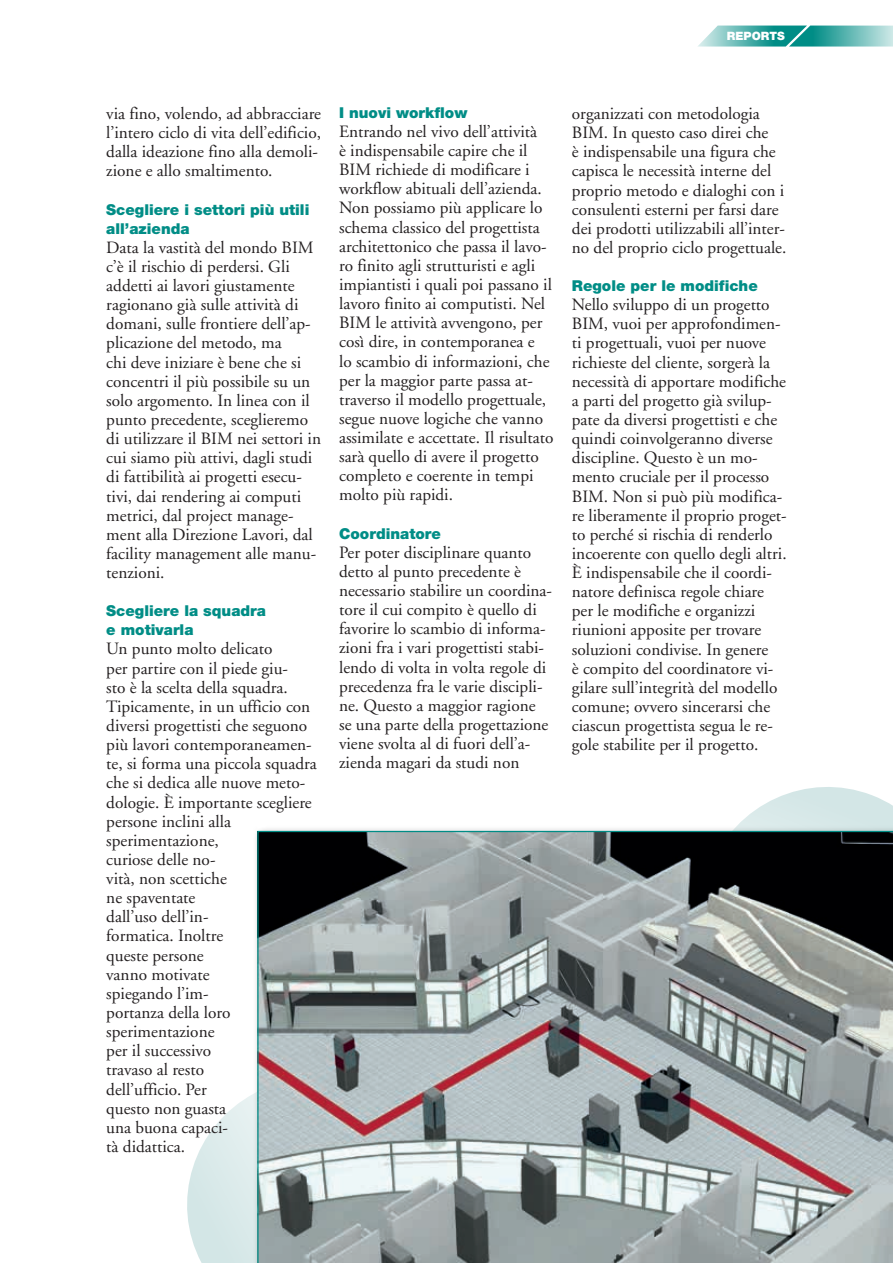
<style>
.page{position:relative;width:893px;height:1263px;background:#fff}
.page>*{position:absolute;margin:0;border:0;box-sizing:border-box;transform-origin:0 0}
.t1{font:17.25px/19.2px "Adobe Garamond";color:#231f20}
.t2{font:900 15px/19.2px "Helvetica Neue";color:#008d86}
.t3{font:900 11.55px "Helvetica Neue";color:#fff}
</style>
<div class="page">
<svg style="left:698px;top:26px;width:195px;height:21px;background:#60b7b3"></svg>
<svg style="left:737px;top:787px;width:156px;height:39px;fill:#d6e8e8"></svg>
<svg style="left:187px;top:1095px;width:65px;height:168px;fill:#dcebeb"></svg>
<svg style="left:257px;top:831px;width:636px;height:432px;background:#8d9394"></svg>
<p class="t3" style="left:727px;top:29px;width:59px">REPORTS</p>
<p class="t1" style="left:106px;top:104px;width:216px">via fino, volendo, ad abbracciare l’intero ciclo di vita dell’edificio, dalla ideazione fino alla demoli&shy;zione e allo smaltimento.</p>
<p class="t2" style="left:106px;top:200px;width:205px">Scegliere i settori più utili all’azienda</p>
<p class="t1" style="left:106px;top:238px;width:216px">Data la vastità del mondo BIM c’è il rischio di perdersi. Gli addetti ai lavori giustamente ragionano già sulle attività di domani, sulle frontiere dell’ap&shy;plicazione del metodo, ma<br>chi deve iniziare è bene che si concentri il più possibile su un solo argomento. In linea con il punto precedente, sceglieremo di utilizzare il BIM nei settori in cui siamo più attivi, dagli studi di fattibilità ai progetti esecu&shy;tivi, dai rendering ai computi metrici, dal project manage&shy;ment alla Direzione Lavori, dal facility management alle manu&shy;tenzioni.</p>
<p class="t2" style="left:106px;top:601px;width:161px">Scegliere la squadra e motivarla</p>
<p class="t1" style="left:106px;top:640px;width:212px">Un punto molto delicato<br>per partire con il piede giu-<br>sto è la scelta della squadra.<br>Tipicamente, in un ufficio con diversi progettisti che seguono più lavori contemporaneamen&shy;te, si forma una piccola squadra che si dedica alle nuove meto&shy;dologie. È importante scegliere persone inclini alla sperimentazione,<br>curiose delle no-<br>vità, non scettiche<br>ne spaventate<br>dall’uso dell’in-<br>formatica. Inoltre<br>queste persone<br>vanno motivate<br>spiegando l’im-<br>portanza della loro sperimentazione<br>per il successivo<br>travaso al resto<br>dell’ufficio. Per<br>questo non guasta<br>una buona capaci-<br>tà didattica.</p>
<p class="t2" style="left:339px;top:103px;width:130px">I nuovi workflow</p>
<p class="t1" style="left:339px;top:122px;width:216px">Entrando nel vivo dell’attività<br>è indispensabile capire che il<br>BIM richiede di modificare i workflow abituali dell’azienda.<br>Non possiamo più applicare lo schema classico del progettista architettonico che passa il lavo&shy;ro finito agli strutturisti e agli impiantisti i quali poi passano il lavoro finito ai computisti. Nel<br>BIM le attività avvengono, per così dire, in contemporanea e<br>lo scambio di informazioni, che per la maggior parte passa at&shy;traverso il modello progettuale, segue nuove logiche che vanno assimilate e accettate. Il risultato sarà quello di avere il progetto completo e coerente in tempi molto più rapidi.</p>
<p class="t2" style="left:339px;top:524px;width:103px">Coordinatore</p>
<p class="t1" style="left:339px;top:543px;width:214px">Per poter disciplinare quanto detto al punto precedente è necessario stabilire un coordina&shy;tore il cui compito è quello di favorire lo scambio di informa&shy;zioni fra i vari progettisti stabi&shy;lendo di volta in volta regole di precedenza fra le varie discipli&shy;ne. Questo a maggior ragione se una parte della progettazione viene svolta al di fuori dell’a&shy;zienda magari da studi non</p>
<p class="t1" style="left:572px;top:104px;width:216px">organizzati con metodologia<br>BIM. In questo caso direi che<br>è indispensabile una figura che capisca le necessità interne del proprio metodo e dialoghi con i consulenti esterni per farsi dare dei prodotti utilizzabili all’inter&shy;no del proprio ciclo progettuale.</p>
<p class="t2" style="left:572px;top:276px;width:187px">Regole per le modifiche</p>
<p class="t1" style="left:572px;top:296px;width:216px">Nello sviluppo di un progetto<br>BIM, vuoi per approfondimen&shy;ti progettuali, vuoi per nuove richieste del cliente, sorgerà la necessità di apportare modifiche a parti del progetto già svilup&shy;pate da diversi progettisti e che quindi coinvolgeranno diverse discipline. Questo è un mo&shy;mento cruciale per il processo<br>BIM. Non si può più modifica&shy;re liberamente il proprio proget&shy;to perché si rischia di renderlo incoerente con quello degli altri.<br>È indispensabile che il coordi&shy;natore definisca regole chiare per le modifiche e organizzi riunioni apposite per trovare soluzioni condivise. In genere<br>è compito del coordinatore vi&shy;gilare sull’integrità del modello comune; ovvero sincerarsi che ciascun progettista segua le re&shy;gole stabilite per il progetto.</p>
</div>
